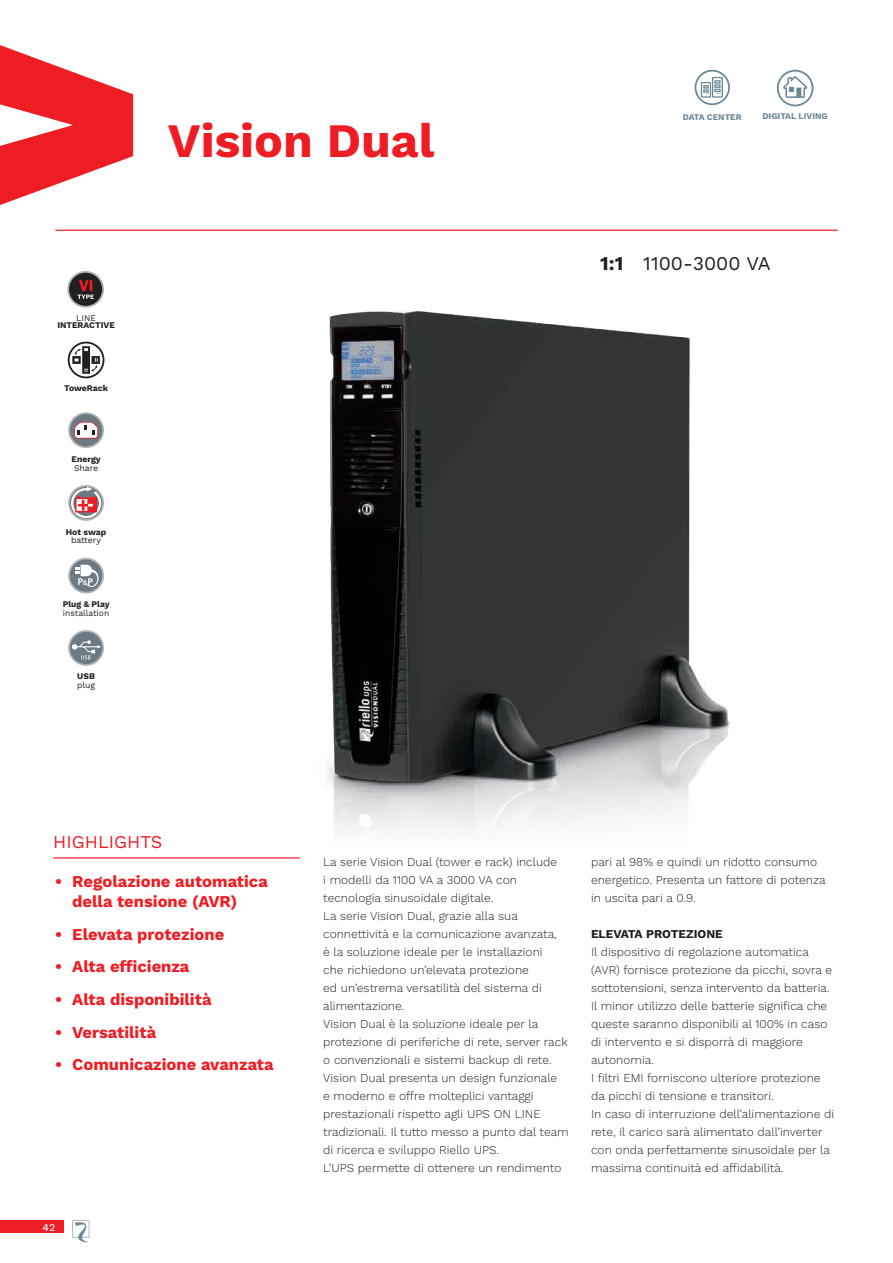
<style>
.page{position:relative;width:893px;height:1263px;background:#fff}
.page>*{position:absolute;margin:0;border:0;box-sizing:border-box;transform-origin:0 0}
.t1{font:700 48px "Work Sans";color:#ee1d23}
.t2{font:19.5px "Work Sans";color:#231f20}
.t3{font:18px "Work Sans";color:#ee1d23}
.t4{font:700 16.5px/19.8px "Work Sans";color:#ee1d23}
.t5{font:300 12px/18px "Work Sans";color:#231f20}
.t6{font:700 12px "Work Sans";color:#231f20}
.t7{font:500 10.5px "Work Sans";color:#fff}
.t8{font:700 8.7px/8.7px "Work Sans";color:#231f20;text-align:center}
.t9{font:8.7px/8.7px "Work Sans";color:#231f20}
.t10{font:700 8.7px "Work Sans";color:#6c8895}
.s1{font-weight:400}
.s2{font-weight:700}
</style>
<div class="page">
<div style="left:0;top:1220px;width:64px;height:13px;background:#ee1d23"></div>
<svg style="left:72px;top:1220px;width:17px;height:23px"></svg>
<svg style="left:0;top:45px;width:133px;height:160px"></svg>
<hr style="left:55px;top:230px;width:783px;height:1px;background:#ee1d23">
<hr style="left:53px;top:857px;width:247px;height:1px;background:#ee1d23">
<svg style="left:695px;top:70px;width:35px;height:35px"></svg>
<div style="left:696px;top:72px;width:32px;height:31px;background:#fff;border-radius:50%"></div>
<svg style="left:701px;top:77px;width:22px;height:21px"></svg>
<svg style="left:777px;top:70px;width:36px;height:36px"></svg>
<div style="left:779px;top:72px;width:33px;height:33px;background:#fff;border-radius:50%"></div>
<svg style="left:783px;top:76px;width:24px;height:22px"></svg>
<svg style="left:67px;top:271px;width:37px;height:37px"></svg>
<div style="left:69px;top:273px;width:33px;height:33px;background:#231f20;border-radius:50%"></div>
<svg style="left:77px;top:280px;width:17px;height:19px"></svg>
<svg style="left:68px;top:342px;width:36px;height:36px"></svg>
<svg style="left:68px;top:412px;width:36px;height:36px"></svg>
<div style="left:70px;top:414px;width:32px;height:32px;background:#6b7a83;border-radius:50%"></div>
<svg style="left:74px;top:422px;width:24px;height:16px"></svg>
<svg style="left:68px;top:485px;width:36px;height:36px"></svg>
<svg style="left:70px;top:487px;width:32px;height:32px"></svg>
<svg style="left:71px;top:487px;width:30px;height:31px"></svg>
<svg style="left:68px;top:558px;width:36px;height:35px"></svg>
<div style="left:70px;top:559px;width:32px;height:33px;background:#6b7a83;border-radius:50%"></div>
<svg style="left:76px;top:565px;width:23px;height:22px"></svg>
<svg style="left:68px;top:630px;width:36px;height:36px"></svg>
<div style="left:70px;top:632px;width:32px;height:32px;background:#6b7a83;border-radius:50%"></div>
<svg style="left:72px;top:640px;width:29px;height:19px"></svg>
<img style="left:327px;top:311px;width:404px;height:520px">
<p class="t1" style="left:168px;top:113px;width:268px">Vision Dual</p>
<p class="t8" style="left:57px;top:314px;width:59px;line-height:7.5px"><span class="s1">LINE<br></span>INTERACTIVE</p>
<p class="t8" style="left:64px;top:384px;width:45px">ToweRack</p>
<p class="t8" style="left:72px;top:455px;width:31px;text-align:left">Energy<br><span class="s1">Share</span></p>
<p class="t8" style="left:66px;top:528px;width:42px">Hot swap <span class="s1">battery</span></p>
<p class="t9" style="left:63px;top:600px;width:48px"><span class="s2">Plug &amp; Play </span>installation</p>
<p class="t9" style="left:77px;top:672px;width:20px"><span class="s2">USB </span>plug</p>
<p class="t10" style="left:683px;top:112px;width:60px">DATA CENTER</p>
<p class="t10" style="left:762px;top:111px;width:67px">DIGITAL LIVING</p>
<p class="t2" style="left:600px;top:252px;width:172px"><span class="s2">1:1</span> 1100-3000 VA</p>
<h3 class="t3" style="left:53px;top:831px;width:110px">HIGHLIGHTS</h3>
<p class="t4" style="left:72px;top:873px;width:197px;text-indent:-17px">• Regolazione automatica della tensione (AVR)</p>
<p class="t4" style="left:55px;top:925px;width:171px">• Elevata protezione</p>
<p class="t4" style="left:55px;top:958px;width:136px">• Alta efficienza</p>
<p class="t4" style="left:55px;top:990px;width:158px">• Alta disponibilità</p>
<p class="t4" style="left:55px;top:1023px;width:103px">• Versatilità</p>
<p class="t4" style="left:55px;top:1055px;width:220px">• Comunicazione avanzata</p>
<p class="t7" style="left:43px;top:1221px;width:14px">42</p>
<p class="t5" style="left:323px;top:853px;width:235px">La serie Vision Dual (tower e rack) include i modelli da 1100 VA a 3000 VA con tecnologia sinusoidale digitale.</p>
<p class="t5" style="left:323px;top:907px;width:235px">La serie Vision Dual, grazie alla sua connettività e la comunicazione avanzata, è la soluzione ideale per le installazioni che richiedono un’elevata protezione<br>ed un’estrema versatilità del sistema di alimentazione.</p>
<p class="t5" style="left:323px;top:1015px;width:247px">Vision Dual è la soluzione ideale per la protezione di periferiche di rete, server rack o convenzionali e sistemi backup di rete.<br>Vision Dual presenta un design funzionale<br>e moderno e offre molteplici vantaggi prestazionali rispetto agli UPS ON LINE tradizionali. Il tutto messo a punto dal team di ricerca e sviluppo Riello UPS.</p>
<p class="t5" style="left:323px;top:1159px;width:240px">L’UPS permette di ottenere un rendimento</p>
<p class="t5" style="left:591px;top:853px;width:236px">pari al 98% e quindi un ridotto consumo energetico. Presenta un fattore di potenza in uscita pari a 0.9.</p>
<p class="t6" style="left:591px;top:927px;width:133px">ELEVATA PROTEZIONE</p>
<p class="t5" style="left:591px;top:943px;width:243px">Il dispositivo di regolazione automatica (AVR) fornisce protezione da picchi, sovra e sottotensioni, senza intervento da batteria.<br>Il minor utilizzo delle batterie significa che queste saranno disponibili al 100% in caso di intervento e si disporrà di maggiore autonomia.</p>
<p class="t5" style="left:591px;top:1069px;width:231px">I filtri EMI forniscono ulteriore protezione da picchi di tensione e transitori.</p>
<p class="t5" style="left:591px;top:1105px;width:245px">In caso di interruzione dell’alimentazione di rete, il carico sarà alimentato dall’inverter con onda perfettamente sinusoidale per la massima continuità ed affidabilità.</p>
</div>
